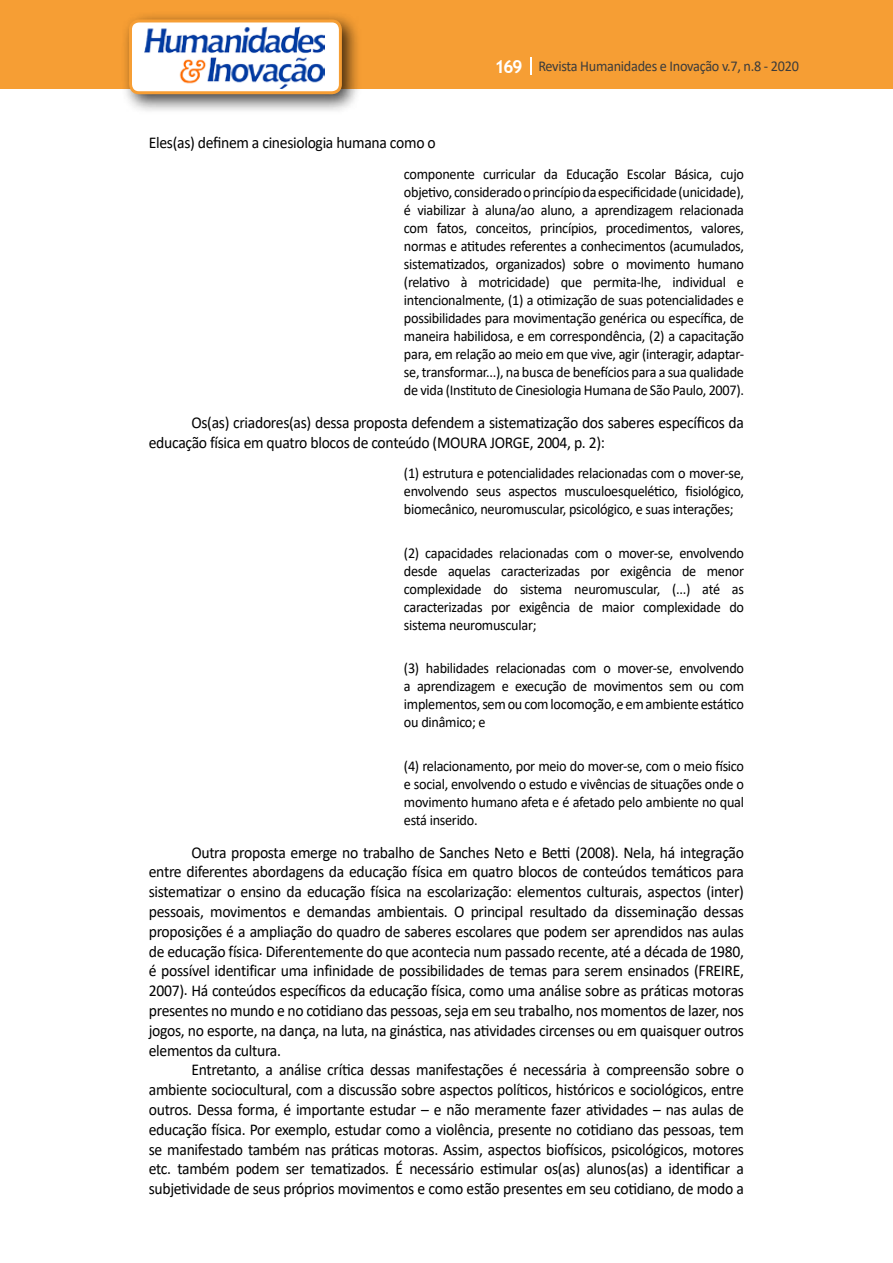
<style>
.page{position:relative;width:893px;height:1263px;background:#fff}
.page>*{position:absolute;margin:0;border:0;box-sizing:border-box;transform-origin:0 0}
.t1{font:16.5px/19.8px "Calibri";letter-spacing:-.02em;color:#000;text-align:justify;scale:.95 1}
.t2{font:15px/18px "Calibri";letter-spacing:-.02em;color:#000;text-align:justify;scale:.95 1}
.t3{font:15px "Calibri";letter-spacing:-.02em;color:#3c3c3b;scale:.95 1}
.s1{font-family:"Trebuchet MS";font-weight:700;font-size:18px;color:#fff}
</style>
<div class="page">
<div style="left:0;top:0;width:893px;height:88px;background:#f69e34"></div>
<svg style="left:530px;top:57px;width:2px;height:18px"></svg>
<div style="left:121px;top:11px;width:241px;height:103px;background:#000;opacity:.75"></div>
<div style="left:130px;top:21px;width:210px;height:72px;background:#fff;border-radius:9px"></div>
<img style="left:144px;top:27px;width:181px;height:62px">
<div style="left:129px;top:19px;width:213px;height:75px;border:3px solid #f69e34;border-radius:9px"></div>
<p class="t3" style="left:495px;top:56px;width:322px"><span class="s1">169</span> Revista Humanidades e Inovação v.7, n.8 - 2020</p>
<p class="t1" style="left:149px;top:133px;width:304px">Eles(as) definem a cinesiologia humana como o</p>
<p class="t2" style="left:404px;top:165px;width:360px">componente curricular da Educação Escolar Básica, cujo objetivo, considerado o princípio da especificidade (unicidade), é viabilizar à aluna/ao aluno, a aprendizagem relacionada com fatos, conceitos, princípios, procedimentos, valores, normas e atitudes referentes a conhecimentos (acumulados, sistematizados, organizados) sobre o movimento humano (relativo à motricidade) que permita-lhe, individual e intencionalmente, (1) a otimização de suas potencialidades e possibilidades para movimentação genérica ou específica, de maneira habilidosa, e em correspondência, (2) a capacitação para, em relação ao meio em que vive, agir (interagir, adaptar&shy;se, transformar...), na busca de benefícios para a sua qualidade de vida (Instituto de Cinesiologia Humana de São Paulo, 2007).</p>
<p class="t1" style="left:149px;top:412px;width:628px;text-indent:43px">Os(as) criadores(as) dessa proposta defendem a sistematização dos saberes específicos da educação física em quatro blocos de conteúdo (MOURA JORGE, 2004, p. 2):</p>
<p class="t2" style="left:404px;top:464px;width:359px">(1) estrutura e potencialidades relacionadas com o mover-se, envolvendo seus aspectos musculoesquelético, fisiológico, biomecânico, neuromuscular, psicológico, e suas interações;</p>
<p class="t2" style="left:404px;top:543px;width:360px">(2) capacidades relacionadas com o mover-se, envolvendo desde aquelas caracterizadas por exigência de menor complexidade do sistema neuromuscular, (...) até as caracterizadas por exigência de maior complexidade do sistema neuromuscular;</p>
<p class="t2" style="left:404px;top:659px;width:360px">(3) habilidades relacionadas com o mover-se, envolvendo a aprendizagem e execução de movimentos sem ou com implementos, sem ou com locomoção, e em ambiente estático ou dinâmico; e</p>
<p class="t2" style="left:404px;top:756px;width:360px">(4) relacionamento, por meio do mover-se, com o meio físico e social, envolvendo o estudo e vivências de situações onde o movimento humano afeta e é afetado pelo ambiente no qual está inserido.</p>
<p class="t1" style="left:149px;top:842px;width:628px;text-indent:43px">Outra proposta emerge no trabalho de Sanches Neto e Betti (2008). Nela, há integração entre diferentes abordagens da educação física em quatro blocos de conteúdos temáticos para sistematizar o ensino da educação física na escolarização: elementos culturais, aspectos (inter) pessoais, movimentos e demandas ambientais. O principal resultado da disseminação dessas proposições é a ampliação do quadro de saberes escolares que podem ser aprendidos nas aulas de educação física. Diferentemente do que acontecia num passado recente, até a década de 1980, é possível identificar uma infinidade de possibilidades de temas para serem ensinados (FREIRE, 2007). Há conteúdos específicos da educação física, como uma análise sobre as práticas motoras presentes no mundo e no cotidiano das pessoas, seja em seu trabalho, nos momentos de lazer, nos jogos, no esporte, na dança, na luta, na ginástica, nas atividades circenses ou em quaisquer outros elementos da cultura.</p>
<p class="t1" style="left:149px;top:1059px;width:628px;text-indent:43px">Entretanto, a análise crítica dessas manifestações é necessária à compreensão sobre o ambiente sociocultural, com a discussão sobre aspectos políticos, históricos e sociológicos, entre outros. Dessa forma, é importante estudar – e não meramente fazer atividades – nas aulas de educação física. Por exemplo, estudar como a violência, presente no cotidiano das pessoas, tem se manifestado também nas práticas motoras. Assim, aspectos biofísicos, psicológicos, motores etc. também podem ser tematizados. É necessário estimular os(as) alunos(as) a identificar a subjetividade de seus próprios movimentos e como estão presentes em seu cotidiano, de modo a</p>
</div>
